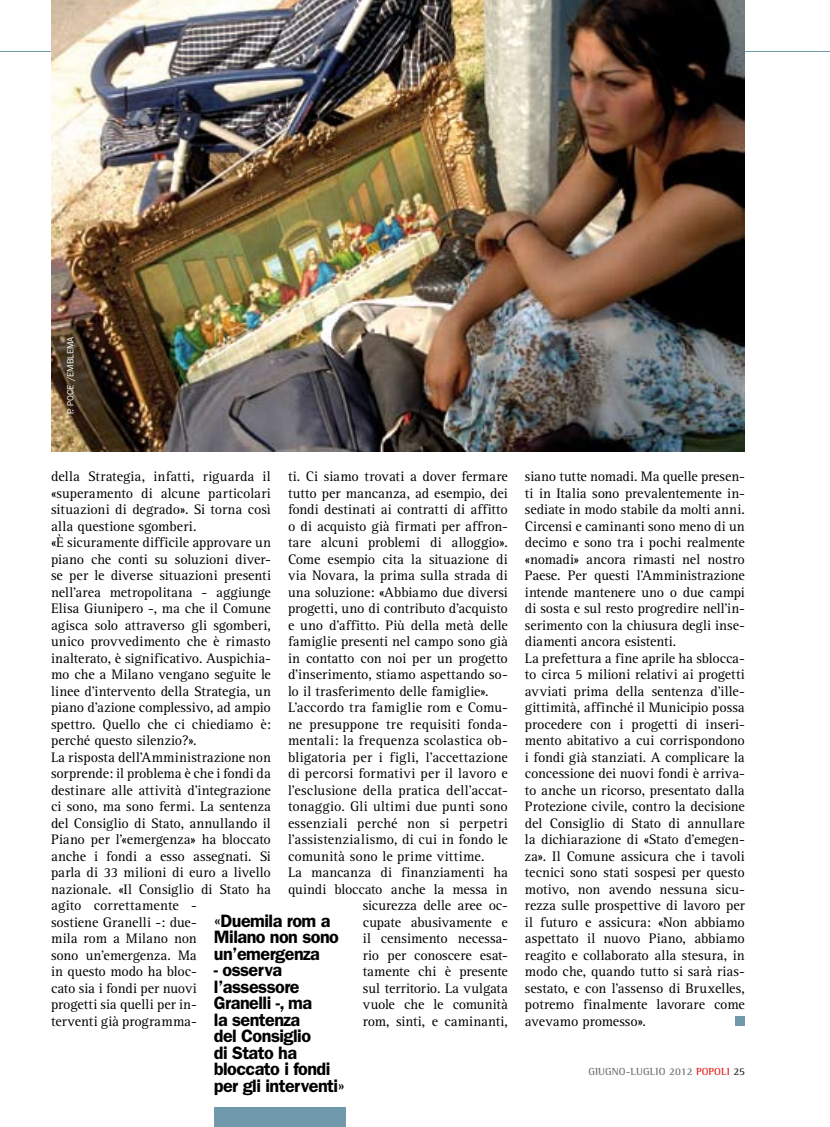
<style>
.page{position:relative;width:830px;height:1127px;background:#fff}
.page>*{position:absolute;margin:0;border:0;box-sizing:border-box;transform-origin:0 0}
.t1{font:600 18px/16.5px "ITC Franklin Gothic Std";letter-spacing:-.03em;color:#000}
.t2{font:14.25px/16.5px "Rotis Serif";color:#000}
.t3{font:14.25px "Rotis Serif";letter-spacing:.02em;color:#000}
.t4{font:14.25px "Rotis Serif";letter-spacing:-.02em;color:#000}
.t5{font:700 10.5px "Rotis Semi Serif";color:#707173}
.t6{font:700 10.5px "Rotis Semi Serif";color:#e42121}
.t7{font:700 10.5px "Rotis Semi Serif";color:#28282a}
.t8{font:9px "ITC Franklin Gothic Std";letter-spacing:.005em;color:#fff}
.s1{color:#707173}
</style>
<div class="page">
<hr style="left:0;top:51px;width:829px;height:1px;background:#7199ac">
<div style="left:735px;top:1017px;width:9px;height:9px;background:#7199ac"></div>
<img style="left:51px;top:0;width:693px;height:451px">
<div style="left:214px;top:1108px;width:131px;height:19px;background:#7199ac"></div>
<p class="t8" style="left:65px;top:414px;width:79px;rotate:-90deg">P. POCE /EMBLEMA</p>
<p class="t2" style="left:51px;top:469px;width:221px">della Strategia, infatti, riguarda il «superamento di alcune particolari situazioni di degrado». Si torna così alla questione sgomberi.<br>«È sicuramente difficile approvare un piano che conti su soluzioni diver&shy;se per le diverse situazioni presenti nell’area metropolitana - aggiunge Elisa Giunipero -, ma che il Comune agisca solo attraverso gli sgomberi, unico provvedimento che è rimasto inalterato, è significativo. Auspichia&shy;mo che a Milano vengano seguite le linee d’intervento della Strategia, un piano d’azione complessivo, ad ampio spettro. Quello che ci chiediamo è: perché questo silenzio?».<br>La risposta dell’Amministrazione non sorprende: il problema è che i fondi da destinare alle attività d’integrazione ci sono, ma sono fermi. La sentenza del Consiglio di Stato, annullando il Piano per l’«emergenza» ha bloccato anche i fondi a esso assegnati. Si parla di 33 milioni di euro a livello nazionale. «Il Consiglio di Stato ha agito correttamente -<br>sostiene Granelli -: due-<br>mila rom a Milano non<br>sono un’emergenza. Ma<br>in questo modo ha bloc-<br>cato sia i fondi per nuovi<br>progetti sia quelli per in-<br>terventi già programma-</p>
<p class="t2" style="left:524px;top:469px;width:221px">siano tutte nomadi. Ma quelle presen&shy;ti in Italia sono prevalentemente in&shy;sediate in modo stabile da molti anni.<br>Circensi e caminanti sono meno di un decimo e sono tra i pochi realmente «nomadi» ancora rimasti nel nostro Paese. Per questi l’Amministrazione intende mantenere uno o due campi di sosta e sul resto progredire nell’in&shy;serimento con la chiusura degli inse&shy;diamenti ancora esistenti.<br>La prefettura a fine aprile ha sblocca&shy;to circa 5 milioni relativi ai progetti avviati prima della sentenza d’ille&shy;gittimità, affinché il Municipio possa procedere con i progetti di inseri&shy;mento abitativo a cui corrispondono i fondi già stanziati. A complicare la concessione dei nuovi fondi è arriva&shy;to anche un ricorso, presentato dalla Protezione civile, contro la decisione del Consiglio di Stato di annullare la dichiarazione di «Stato d’emegen&shy;za». Il Comune assicura che i tavoli tecnici sono stati sospesi per questo motivo, non avendo nessuna sicu&shy;rezza sulle prospettive di lavoro per il futuro e assicura: «Non abbiamo aspettato il nuovo Piano, abbiamo reagito e collaborato alla stesura, in modo che, quando tutto si sarà rias&shy;sestato, e con l’assenso di Bruxelles, potremo finalmente lavorare come avevamo promesso».</p>
<p class="t2" style="left:288px;top:469px;width:221px">ti. Ci siamo trovati a dover fermare</p>
<p class="t2" style="left:288px;top:485px;width:221px">tutto per mancanza, ad esempio, dei</p>
<p class="t2" style="left:288px;top:502px;width:221px">fondi destinati ai contratti di affitto</p>
<p class="t2" style="left:288px;top:518px;width:221px">o di acquisto già firmati per affron-</p>
<p class="t2" style="left:288px;top:535px;width:221px">tare alcuni problemi di alloggio».</p>
<p class="t2" style="left:288px;top:551px;width:221px">Come esempio cita la situazione di</p>
<p class="t2" style="left:288px;top:568px;width:221px">via Novara, la prima sulla strada di</p>
<p class="t2" style="left:288px;top:584px;width:221px">una soluzione: «Abbiamo due diversi</p>
<p class="t2" style="left:288px;top:601px;width:221px">progetti, uno di contributo d’acquisto</p>
<p class="t2" style="left:288px;top:617px;width:221px">e uno d’affitto. Più della metà delle</p>
<p class="t2" style="left:288px;top:634px;width:221px">famiglie presenti nel campo sono già</p>
<p class="t2" style="left:288px;top:650px;width:221px">in contatto con noi per un progetto</p>
<p class="t2" style="left:288px;top:667px;width:221px">d’inserimento, stiamo aspettando so-</p>
<p class="t2" style="left:288px;top:683px;width:202px">lo il trasferimento delle famiglie».</p>
<p class="t2" style="left:288px;top:700px;width:221px">L’accordo tra famiglie rom e Comu-</p>
<p class="t2" style="left:288px;top:716px;width:221px">ne presuppone tre requisiti fonda-</p>
<p class="t2" style="left:288px;top:733px;width:221px">mentali: la frequenza scolastica ob-</p>
<p class="t2" style="left:288px;top:749px;width:221px">bligatoria per i figli, l’accettazione</p>
<p class="t2" style="left:288px;top:766px;width:221px">di percorsi formativi per il lavoro e</p>
<p class="t2" style="left:288px;top:782px;width:221px">l’esclusione della pratica dell’accat-</p>
<p class="t2" style="left:288px;top:799px;width:221px">tonaggio. Gli ultimi due punti sono</p>
<p class="t3" style="left:288px;top:815px;width:221px">essenziali perché non si perpetri</p>
<p class="t3" style="left:288px;top:831px;width:221px">l’assistenzialismo, di cui in fondo le</p>
<p class="t2" style="left:288px;top:848px;width:198px">comunità sono le prime vittime.</p>
<p class="t2" style="left:288px;top:865px;width:221px">La mancanza di finanziamenti ha</p>
<p class="t2" style="left:288px;top:881px;width:221px">quindi bloccato anche la messa in</p>
<p class="t2" style="left:362px;top:898px;width:146px">sicurezza delle aree oc-</p>
<p class="t2" style="left:362px;top:914px;width:146px">cupate abusivamente e</p>
<p class="t2" style="left:362px;top:931px;width:146px">il censimento necessa-</p>
<p class="t2" style="left:362px;top:947px;width:146px">rio per conoscere esat-</p>
<p class="t2" style="left:362px;top:964px;width:146px">tamente chi è presente</p>
<p class="t2" style="left:362px;top:980px;width:146px">sul territorio. La vulgata</p>
<p class="t4" style="left:362px;top:996px;width:146px">vuole che le comunità</p>
<p class="t2" style="left:362px;top:1013px;width:146px">rom, sinti, e caminanti,</p>
<p class="t1" style="left:214px;top:912px;width:126px">«Duemila rom a<br>Milano non sono un’emergenza</p>
<p class="t1" style="left:214px;top:962px;width:132px">- osserva l’assessore<br>Granelli -, ma<br>la sentenza<br>del Consiglio<br>di Stato ha bloccato i fondi per gli interventi»</p>
<p class="t5" style="left:588px;top:1065px;width:8px">GIUGNO</p>
<p class="t5" style="left:625px;top:1065px;width:12px">-LUGLIO</p>
<p class="t6" style="left:668px;top:1065px;width:39px"><span class="s1">2012</span> POPOLI</p>
<p class="t7" style="left:733px;top:1065px;width:13px">25</p>
</div>
